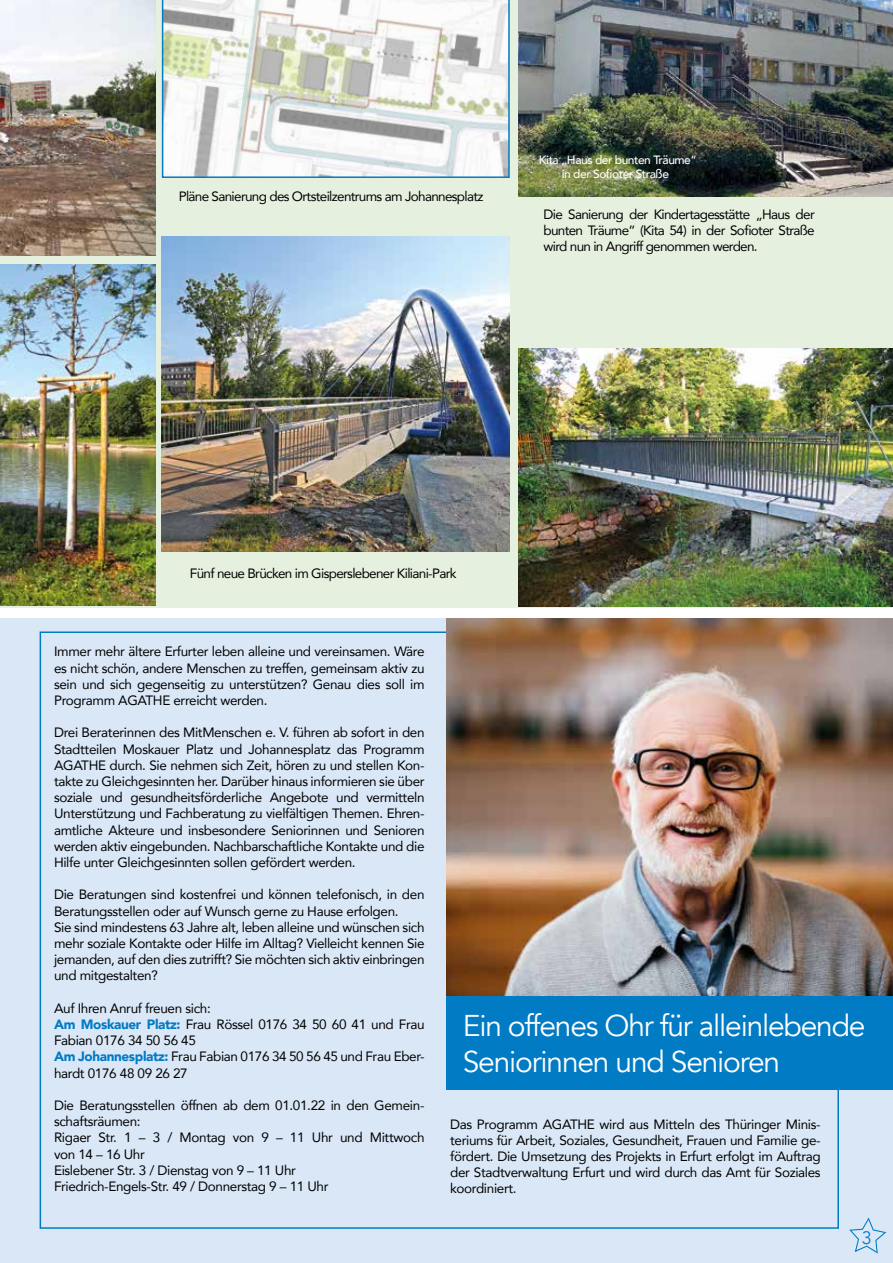
<style>
.page{position:relative;width:893px;height:1263px;background:#fff}
.page>*{position:absolute;margin:0;border:0;box-sizing:border-box;transform-origin:0 0}
.t1{font:30px/36px "Avenir";letter-spacing:-.04em;color:#fff}
.t2{font:18px "Avenir";color:#007bc4}
.t3{font:13.5px/16.2px "Avenir";letter-spacing:-.025em;color:#000;text-align:justify}
.t4{font:13.5px "Avenir";letter-spacing:-.05em;color:#000}
.t5{font:500 12px/14.4px "Avenir";letter-spacing:-.04em;color:#fff;text-align:center}
.s1{font-weight:900;color:#007bc4}
</style>
<div class="page">
<div style="left:0;top:619px;width:893px;height:644px;background:#dae7f7"></div>
<svg style="left:849px;top:1217px;width:37px;height:36px"></svg>
<div style="left:0;top:0;width:893px;height:607px;background:#e6f0df"></div>
<img style="left:446px;top:619px;width:447px;height:377px">
<div style="left:446px;top:996px;width:447px;height:93px;background:#007bc4"></div>
<img style="left:518px;top:0;width:375px;height:196px">
<img style="left:0;top:264px;width:156px;height:341px">
<img style="left:0;top:0;width:156px;height:255px">
<img style="left:162px;top:236px;width:348px;height:315px">
<img style="left:518px;top:349px;width:375px;height:258px">
<svg style="left:162px;top:0;width:348px;height:178px;background:#dee1de"></svg>
<p class="t4" style="left:179px;top:186px;width:306px">Pläne Sanierung des Ortsteilzentrums am Johannesplatz</p>
<p class="t5" style="left:539px;top:152px;width:159px">Kita „Haus der bunten Träume“ in der Sofioter Straße</p>
<p class="t3" style="left:543px;top:205px;width:273px">Die Sanierung der Kindertagesstätte „Haus der bunten Träume“ (Kita 54) in der Sofioter Straße wird nun in Angriff genommen werden.</p>
<p class="t4" style="left:190px;top:563px;width:268px">Fünf neue Brücken im Gisperslebener Kiliani-Park</p>
<p class="t3" style="left:54px;top:643px;width:372px">Immer mehr ältere Erfurter leben alleine und vereinsamen. Wäre es nicht schön, andere Menschen zu treffen, gemeinsam aktiv zu sein und sich gegenseitig zu unterstützen? Genau dies soll im Programm AGATHE erreicht werden.</p>
<p class="t3" style="left:54px;top:724px;width:372px">Drei Beraterinnen des MitMenschen e. V. führen ab sofort in den Stadtteilen Moskauer Platz und Johannesplatz das Programm AGATHE durch. Sie nehmen sich Zeit, hören zu und stellen Kon&shy;takte zu Gleichgesinnten her. Darüber hinaus informieren sie über soziale und gesundheitsförderliche Angebote und vermitteln Unterstützung und Fachberatung zu vielfältigen Themen. Ehren&shy;amtliche Akteure und insbesondere Seniorinnen und Senioren werden aktiv eingebunden. Nachbarschaftliche Kontakte und die Hilfe unter Gleichgesinnten sollen gefördert werden.</p>
<p class="t3" style="left:54px;top:886px;width:372px;text-align:left">Die Beratungen sind kostenfrei und können telefonisch, in den Beratungsstellen oder auf Wunsch gerne zu Hause erfolgen.<br>Sie sind mindestens 63 Jahre alt, leben alleine und wünschen sich mehr soziale Kontakte oder Hilfe im Alltag? Vielleicht kennen Sie jemanden, auf den dies zutrifft? Sie möchten sich aktiv einbringen und mitgestalten?</p>
<p class="t3" style="left:54px;top:1000px;width:372px;text-align:left">Auf Ihren Anruf freuen sich:<br><span class="s1">Am Moskauer Platz:</span> Frau Rössel 0176 34 50 60 41 und Frau Fabian 0176 34 50 56 45<br><span class="s1">Am Johannesplatz:</span> Frau Fabian 0176 34 50 56 45 und Frau Eber&shy;hardt 0176 48 09 26 27</p>
<p class="t3" style="left:54px;top:1097px;width:372px;text-align:left">Die Beratungsstellen öffnen ab dem 01.01.22 in den Gemein&shy;schaftsräumen:<br>Rigaer Str. 1 – 3 / Montag von 9 – 11 Uhr und Mittwoch von 14 – 16 Uhr<br>Eislebener Str. 3 / Dienstag von 9 – 11 Uhr<br>Friedrich-Engels-Str. 49 / Donnerstag 9 – 11 Uhr</p>
<h1 class="t1" style="left:463px;top:1008px;width:404px">Ein offenes Ohr für alleinlebende<br>Seniorinnen und Senioren</h1>
<p class="t3" style="left:450px;top:1115px;width:372px">Das Programm AGATHE wird aus Mitteln des Thüringer Minis&shy;teriums für Arbeit, Soziales, Gesundheit, Frauen und Familie ge&shy;fördert. Die Umsetzung des Projekts in Erfurt erfolgt im Auftrag der Stadtverwaltung Erfurt und wird durch das Amt für Soziales koordiniert.</p>
<h2 class="t2" style="left:862px;top:1227px;width:12px">3</h2>
</div>
